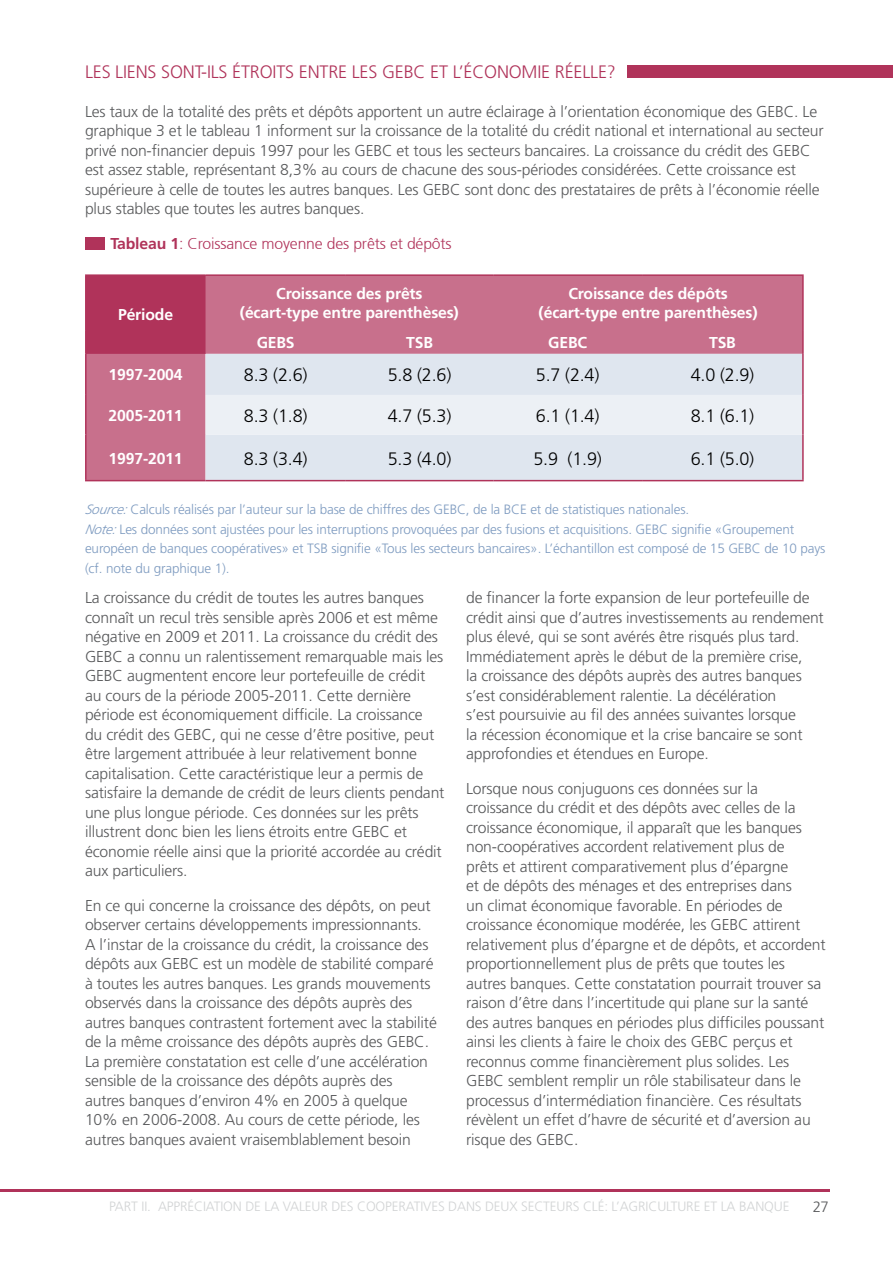
<style>
.page{position:relative;width:893px;height:1263px;background:#fff}
.page>*{position:absolute;margin:0;border:0;box-sizing:border-box;transform-origin:0 0}
.t1{font:300 18px "Frutiger";color:#000}
.t2{font:300 18px "Frutiger";letter-spacing:-.01em;color:#b0335a}
.t3{font:300 15.75px/19.5px "Frutiger";letter-spacing:-.01em;color:#58595b}
.t4{font:700 15.75px/19.5px "Frutiger";letter-spacing:-.01em;color:#fff;text-align:center}
.t5{font:300 15.75px "Frutiger 45";letter-spacing:-.01em;color:#b0335a}
.t6{font:300 15px "Frutiger";color:#58595b}
.t7{font:300 13.5px/19.5px "Frutiger";letter-spacing:-.01em;color:#7e9bc0}
.t8{font:300 13.5px "Frutiger";letter-spacing:-.01em;color:#d1d3d4}
.s1{font-family:"Frutiger 45"}
.s2{font-family:"Frutiger";font-weight:700}
.s3{font-style:italic}
</style>
<div class="page">
<hr style="left:0;top:1189px;width:829px;height:2px;background:#b0335a">
<div style="left:628px;top:65px;width:265px;height:13px;background:#b0335a"></div>
<div style="left:85px;top:237px;width:19px;height:13px;background:#b0335a"></div>
<svg style="left:87px;top:276px;width:715px;height:204px;fill:#c8708c"></svg>
<div style="left:206px;top:354px;width:596px;height:126px;background:#dfe6ef"></div>
<div style="left:206px;top:395px;width:596px;height:40px;background:#ecf0f5"></div>
<hr style="left:85px;top:274px;width:121px;height:2px;background:#b0335a">
<hr style="left:85px;top:276px;width:2px;height:54px;background:#b0335a">
<hr style="left:85px;top:330px;width:2px;height:24px;background:#b0335a">
<hr style="left:206px;top:274px;width:140px;height:2px;background:#b0335a">
<hr style="left:346px;top:274px;width:147px;height:2px;background:#b0335a">
<hr style="left:493px;top:274px;width:149px;height:2px;background:#b0335a">
<hr style="left:642px;top:274px;width:162px;height:2px;background:#b0335a">
<hr style="left:802px;top:276px;width:2px;height:54px;background:#b0335a">
<hr style="left:802px;top:330px;width:2px;height:24px;background:#b0335a">
<hr style="left:85px;top:354px;width:2px;height:41px;background:#b0335a">
<hr style="left:802px;top:354px;width:2px;height:41px;background:#b0335a">
<hr style="left:85px;top:395px;width:2px;height:40px;background:#b0335a">
<hr style="left:802px;top:395px;width:2px;height:40px;background:#b0335a">
<hr style="left:85px;top:435px;width:2px;height:45px;background:#b0335a">
<hr style="left:802px;top:435px;width:2px;height:45px;background:#b0335a">
<hr style="left:85px;top:480px;width:121px;height:1px;background:#b0335a">
<hr style="left:206px;top:480px;width:140px;height:1px;background:#b0335a">
<hr style="left:346px;top:480px;width:147px;height:1px;background:#b0335a">
<hr style="left:493px;top:480px;width:149px;height:1px;background:#b0335a">
<hr style="left:642px;top:480px;width:162px;height:1px;background:#b0335a">
<p class="t2" style="left:85px;top:61px;width:391px">Les liens sont-ils étroits entre les GEBC et l’économi</p>
<p class="t2" style="left:541px;top:61px;width:76px">e réelle<span class="s1">?</span></p>
<p class="t3" style="left:85px;top:102px;width:740px">Les taux de la totalité des prêts et dépôts apportent un autre éclairage à l’orientation économique des GEBC. Le graphique 3 et le tableau 1 informent sur la croissance de la totalité du crédit national et international au secteur privé non-financier depuis 1997 pour les GEBC et tous les secteurs bancaires. La croissance du crédit des GEBC est assez stable, représentant 8,3% au cours de chacune des sous-périodes considérées. Cette croissance est supérieure à celle de toutes les autres banques. Les GEBC sont donc des prestataires de prêts à l’économie réelle plus stables que toutes les autres banques.</p>
<p class="t5" style="left:110px;top:235px;width:343px"><span class="s2">Tableau 1</span>: Croissance moyenne des prêts et dépôts</p>
<p class="t4" style="left:118px;top:305px;width:57px">Période</p>
<p class="t4" style="left:240px;top:284px;width:220px">Croissance des prêts (écart-type entre parenthèses)</p>
<p class="t4" style="left:539px;top:284px;width:220px">Croissance des dépôts (écart-type entre parenthèses)</p>
<p class="t4" style="left:257px;top:333px;width:40px">GEBS</p>
<p class="t4" style="left:406px;top:333px;width:28px">TSB</p>
<p class="t4" style="left:548px;top:333px;width:40px">GEBC</p>
<p class="t4" style="left:709px;top:333px;width:28px">TSB</p>
<p class="t4" style="left:109px;top:365px;width:76px">1997-2004</p>
<p class="t1" style="left:244px;top:365px;width:65px">8.3 (2.6)</p>
<p class="t1" style="left:388px;top:365px;width:65px">5.8 (2.6)</p>
<p class="t1" style="left:536px;top:365px;width:65px">5.7 (2.4)</p>
<p class="t1" style="left:691px;top:365px;width:65px">4.0 (2.9)</p>
<p class="t4" style="left:109px;top:405px;width:76px">2005-2011</p>
<p class="t1" style="left:244px;top:405px;width:65px">8.3 (1.8)</p>
<p class="t1" style="left:388px;top:405px;width:65px">4.7 (5.3)</p>
<p class="t1" style="left:536px;top:405px;width:65px">6.1 (1.4)</p>
<p class="t1" style="left:691px;top:405px;width:65px">8.1 (6.1)</p>
<p class="t4" style="left:109px;top:448px;width:76px">1997-2011</p>
<p class="t1" style="left:244px;top:448px;width:65px">8.3 (3.4)</p>
<p class="t1" style="left:388px;top:448px;width:65px">5.3 (4.0)</p>
<p class="t1" style="left:533px;top:448px;width:70px">5.9 (1.9)</p>
<p class="t1" style="left:691px;top:448px;width:65px">6.1 (5.0)</p>
<p class="t7" style="left:85px;top:500px;width:742px"><span class="s3">Source:</span>Calculs réalisés par l’auteur sur la base de chiffres des GEBC, de la BCE et de statistiques nationales.<br><span class="s3">Note:</span>Les données sont ajustées pour les interruptions provoquées par des fusions et acquisitions. GEBC signifie «Groupement européen de banques coopératives» et TSB signifie «Tous les secteurs bancaires». L’échantillon est composé de 15 GEBC de 10 pays (cf. note du graphique 1).</p>
<p class="t3" style="left:85px;top:588px;width:361px">La croissance du crédit de toutes les autres banques connaît un recul très sensible après 2006 et est même négative en 2009 et 2011. La croissance du crédit des GEBC a connu un ralentissement remarquable mais les GEBC augmentent encore leur portefeuille de crédit au cours de la période 2005-2011. Cette dernière période est économiquement difficile. La croissance<br>du crédit des GEBC, qui ne cesse d’être positive, peut être largement attribuée à leur relativement bonne capitalisation. Cette caractéristique leur a permis de satisfaire la demande de crédit de leurs clients pendant une plus longue période. Ces données sur les prêts illustrent donc bien les liens étroits entre GEBC et économie réelle ainsi que la priorité accordée au crédit aux particuliers.</p>
<p class="t3" style="left:85px;top:896px;width:353px">En ce qui concerne la croissance des dépôts, on peut observer certains développements impressionnants.<br>A l’instar de la croissance du crédit, la croissance des dépôts aux GEBC est un modèle de stabilité comparé à toutes les autres banques. Les grands mouvements observés dans la croissance des dépôts auprès des autres banques contrastent fortement avec la stabilité de la même croissance des dépôts auprès des GEBC.<br>La première constatation est celle d’une accélération sensible de la croissance des dépôts auprès des<br>autres banques d’environ 4% en 2005 à quelque 10% en 2006-2008. Au cours de cette période, les autres banques avaient vraisemblablement besoin</p>
<p class="t3" style="left:466px;top:588px;width:359px">de financer la forte expansion de leur portefeuille de crédit ainsi que d’autres investissements au rendement plus élevé, qui se sont avérés être risqués plus tard.<br>Immédiatement après le début de la première crise,<br>la croissance des dépôts auprès des autres banques s’est considérablement ralentie. La décélération<br>s’est poursuivie au fil des années suivantes lorsque<br>la récession économique et la crise bancaire se sont approfondies et étendues en Europe.</p>
<p class="t3" style="left:466px;top:779px;width:361px">Lorsque nous conjuguons ces données sur la croissance du crédit et des dépôts avec celles de la croissance économique, il apparaît que les banques non-coopératives accordent relativement plus de<br>prêts et attirent comparativement plus d’épargne<br>et de dépôts des ménages et des entreprises dans<br>un climat économique favorable. En périodes de croissance économique modérée, les GEBC attirent relativement plus d’épargne et de dépôts, et accordent proportionnellement plus de prêts que toutes les autres banques. Cette constatation pourrait trouver sa raison d’être dans l’incertitude qui plane sur la santé des autres banques en périodes plus difficiles poussant ainsi les clients à faire le choix des GEBC perçus et reconnus comme financièrement plus solides. Les GEBC semblent remplir un rôle stabilisateur dans le processus d’intermédiation financière. Ces résultats révèlent un effet d’havre de sécurité et d’aversion au risque des GEBC.</p>
<p class="t8" style="left:109px;top:1199px;width:682px">PART II. APPRÉCIATION DE LA VALEUR DES COOPERATIVES DANS DEUX SECTEURS CLÉ: L’AGRICULTURE ET LA BANQUE</p>
<p class="t6" style="left:813px;top:1198px;width:18px">27</p>
</div>
